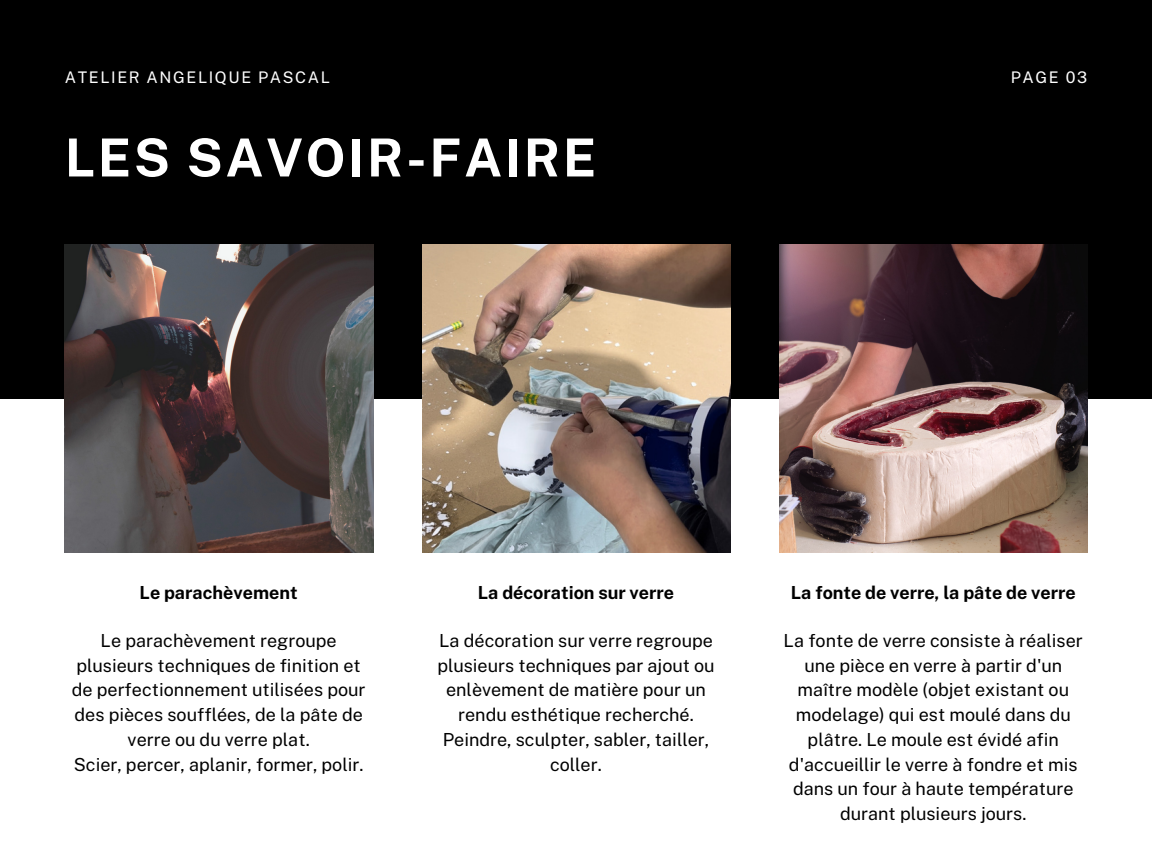
<style>
.page{position:relative;width:1152px;height:864px;background:#fff}
.page>*{position:absolute;margin:0;border:0;box-sizing:border-box;transform-origin:0 0}
.t1{font:700 52.5px "Public Sans";letter-spacing:.05em;color:#fff}
.t2{font:18px/24.8px "Public Sans";color:#000;text-align:center}
.t3{font:700 18px "Public Sans";color:#000}
.t4{font:16.05px "Public Sans";letter-spacing:.1em;color:#fff}
</style>
<div class="page">
<div style="left:0;top:0;width:1152px;height:399px;background:#000"></div>
<img style="left:65px;top:244px;width:308px;height:309px">
<img style="left:422px;top:244px;width:308px;height:309px">
<img style="left:779px;top:244px;width:309px;height:309px">
<p class="t4" style="left:65px;top:67px;width:267px">ATELIER ANGELIQUE PASCAL</p>
<p class="t4" style="left:1011px;top:67px;width:78px">PAGE 03</p>
<p class="t1" style="left:65px;top:127px;width:533px">LES SAVOIR-FAIRE</p>
<p class="t3" style="left:140px;top:582px;width:160px">Le parachèvement</p>
<p class="t3" style="left:478px;top:582px;width:198px">La décoration sur verre</p>
<p class="t3" style="left:791px;top:582px;width:286px">La fonte de verre, la pâte de verre</p>
<p class="t2" style="left:72px;top:628px;width:295px">Le parachèvement regroupe plusieurs techniques de finition et de perfectionnement utilisées pour des pièces soufflées, de la pâte de verre ou du verre plat.</p>
<p class="t2" style="left:74px;top:752px;width:291px">Scier, percer, aplanir, former, polir.</p>
<p class="t2" style="left:437px;top:628px;width:279px">La décoration sur verre regroupe plusieurs techniques par ajout ou enlèvement de matière pour un rendu esthétique recherché.</p>
<p class="t2" style="left:443px;top:727px;width:268px">Peindre, sculpter, sabler, tailler, coller.</p>
<p class="t2" style="left:784px;top:628px;width:301px">La fonte de verre consiste à réaliser une pièce en verre à partir d'un maître modèle (objet existant ou modelage) qui est moulé dans du plâtre. Le moule est évidé afin d'accueillir le verre à fondre et mis dans un four à haute température durant plusieurs jours.</p>
</div>
